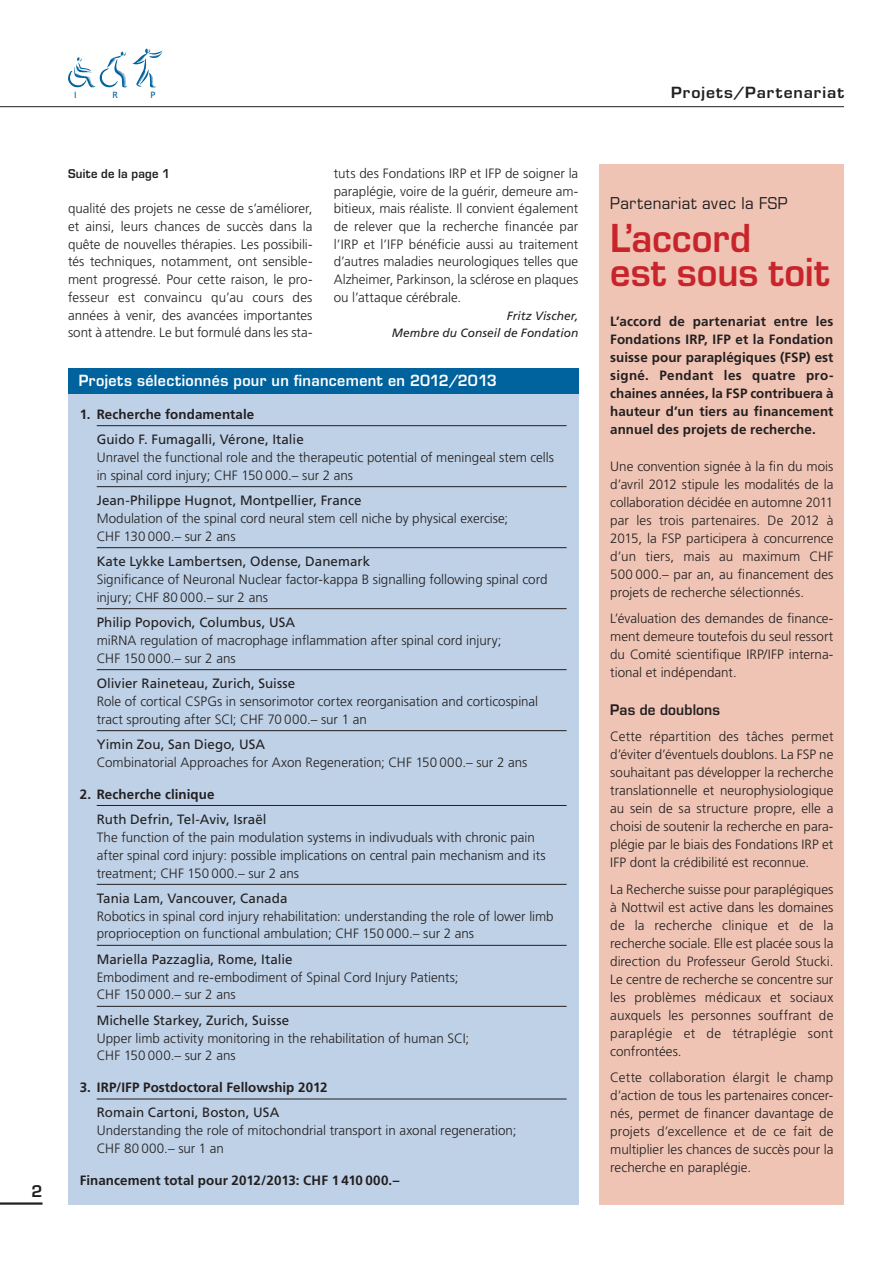
<style>
.page{position:relative;width:893px;height:1263px;background:#fff}
.page>*{position:absolute;margin:0;border:0;box-sizing:border-box;transform-origin:0 0}
.t1{font:600 37.5px/34.5px "Eurostile LT";letter-spacing:.005em;color:#c8242b;scale:.95 1}
.t2{font:15.9px "Eurostile LT";letter-spacing:.03em;color:#231f20;scale:.95 1}
.t3{font:600 15.75px "Eurostile LT";color:#231f20}
.t4{font:600 15px "Eurostile LT";letter-spacing:.025em;color:#fff;scale:.95 1}
.t5{font:600 15px "Eurostile LT";letter-spacing:.06em;color:#231f20;scale:1.05 1}
.t6{font:600 14.25px "Eurostile LT";letter-spacing:.01em;color:#231f20;scale:.95 1}
.t7{font:300 13.5px/18px "Frutiger LT";color:#231f20}
.t8{font:700 13.5px/18px "Frutiger LT";letter-spacing:.005em;color:#231f20;text-align:justify}
.t9{font:13.5px "Frutiger LT";letter-spacing:.005em;color:#231f20}
.t10{font:italic 12px/17.7px "Frutiger LT";letter-spacing:.01em;color:#231f20;text-align:right}
.t11{font:600 11.85px "Eurostile LT";letter-spacing:.02em;color:#231f20;scale:.95 1}
.t12{font:9px "Frutiger";color:#00639e}
</style>
<div class="page">
<hr style="left:0;top:106px;width:844px;height:1px;background:#231f20">
<svg style="left:68px;top:48px;width:95px;height:40px"></svg>
<hr style="left:0;top:1202px;width:43px;height:3px;background:#231f20">
<div style="left:68px;top:368px;width:510px;height:837px;background:#bed1e6"></div>
<hr style="left:97px;top:425px;width:470px;height:1px;background:#231f20">
<hr style="left:97px;top:486px;width:470px;height:1px;background:#231f20">
<hr style="left:97px;top:547px;width:470px;height:1px;background:#231f20">
<hr style="left:97px;top:608px;width:470px;height:1px;background:#231f20">
<hr style="left:97px;top:669px;width:470px;height:1px;background:#231f20">
<hr style="left:97px;top:730px;width:470px;height:1px;background:#231f20">
<hr style="left:97px;top:805px;width:470px;height:1px;background:#231f20">
<hr style="left:97px;top:884px;width:470px;height:1px;background:#231f20">
<hr style="left:97px;top:945px;width:470px;height:1px;background:#231f20">
<hr style="left:97px;top:1006px;width:470px;height:1px;background:#231f20">
<hr style="left:97px;top:1098px;width:470px;height:1px;background:#231f20">
<div style="left:68px;top:368px;width:510px;height:26px;background:#00639e"></div>
<div style="left:600px;top:164px;width:244px;height:1041px;background:#efc4b4"></div>
<p class="t12" style="left:74px;top:90px;width:4px">I</p>
<p class="t12" style="left:112px;top:90px;width:7px">R</p>
<p class="t12" style="left:150px;top:90px;width:7px">P</p>
<p class="t3" style="left:31px;top:1181px;width:13px">2</p>
<p class="t11" style="left:68px;top:166px;width:109px">Suite de la page 1</p>
<p class="t7" style="left:68px;top:200px;width:246px;text-align:justify">qualité des projets ne cesse de s’améliorer, et ainsi, leurs chances de succès dans la quête de nouvelles thérapies. Les possibili&shy;tés techniques, notamment, ont sensible&shy;ment progressé. Pour cette raison, le pro&shy;fesseur est convaincu qu’au cours des années à venir, des avancées importantes sont à attendre. Le but formulé dans les sta-</p>
<p class="t7" style="left:334px;top:165px;width:246px;text-align:justify">tuts des Fondations IRP et IFP de soigner la paraplégie, voire de la guérir, demeure am&shy;bitieux, mais réaliste. Il convient également de relever que la recherche financée par l’IRP et l’IFP bénéficie aussi au traitement d’autres maladies neurologiques telles que Alzheimer, Parkinson, la sclérose en plaques ou l’attaque cérébrale.</p>
<p class="t10" style="left:392px;top:307px;width:188px">Fritz Vischer,<br>Membre du Conseil de Fondation</p>
<p class="t4" style="left:79px;top:371px;width:442px">Projets sélectionnés pour un financement en 2012/2013</p>
<p class="t8" style="left:80px;top:405px;width:176px">1. Recherche fondamentale</p>
<p class="t9" style="left:97px;top:432px;width:209px">Guido F. Fumagalli, Vérone, Italie</p>
<p class="t7" style="left:97px;top:449px;width:459px">Unravel the functional role and the therapeutic potential of meningeal stem cells in spinal cord injury; CHF 150 000.– sur 2 ans</p>
<p class="t9" style="left:97px;top:493px;width:266px">Jean-Philippe Hugnot, Montpellier, France</p>
<p class="t7" style="left:97px;top:510px;width:413px">Modulation of the spinal cord neural stem cell niche by physical exercise;<br>CHF 130 000.– sur 2 ans</p>
<p class="t9" style="left:97px;top:553px;width:275px">Kate Lykke Lambertsen, Odense, Danemark</p>
<p class="t7" style="left:97px;top:571px;width:452px">Significance of Neuronal Nuclear factor-kappa B signalling following spinal cord injury; CHF 80 000.– sur 2 ans</p>
<p class="t9" style="left:97px;top:614px;width:200px">Philip Popovich, Columbus, USA</p>
<p class="t7" style="left:97px;top:632px;width:406px">miRNA regulation of macrophage inflammation after spinal cord injury;<br>CHF 150 000.– sur 2 ans</p>
<p class="t9" style="left:97px;top:675px;width:200px">Olivier Raineteau, Zurich, Suisse</p>
<p class="t7" style="left:97px;top:693px;width:443px">Role of cortical CSPGs in sensorimotor cortex reorganisation and corticospinal tract sprouting after SCI; CHF 70 000.– sur 1 an</p>
<p class="t9" style="left:97px;top:736px;width:170px">Yimin Zou, San Diego, USA</p>
<p class="t7" style="left:97px;top:753px;width:432px">Combinatorial Approaches for Axon Regeneration; CHF 150 000.– sur 2 ans</p>
<p class="t8" style="left:80px;top:785px;width:136px">2. Recherche clinique</p>
<p class="t9" style="left:97px;top:811px;width:171px">Ruth Defrin, Tel-Aviv, Israël</p>
<p class="t7" style="left:97px;top:828px;width:450px">The function of the pain modulation systems in indivuduals with chronic pain after spinal cord injury: possible implications on central pain mechanism and its treatment; CHF 150 000.– sur 2 ans</p>
<p class="t9" style="left:97px;top:890px;width:192px">Tania Lam, Vancouver, Canada</p>
<p class="t7" style="left:97px;top:907px;width:458px">Robotics in spinal cord injury rehabilitation: understanding the role of lower limb proprioception on functional ambulation; CHF 150 000.– sur 2 ans</p>
<p class="t9" style="left:97px;top:951px;width:197px">Mariella Pazzaglia, Rome, Italie</p>
<p class="t7" style="left:97px;top:968px;width:363px">Embodiment and re-embodiment of Spinal Cord Injury Patients;<br>CHF 150 000.– sur 2 ans</p>
<p class="t9" style="left:97px;top:1012px;width:194px">Michelle Starkey, Zurich, Suisse</p>
<p class="t7" style="left:97px;top:1029px;width:374px">Upper limb activity monitoring in the rehabilitation of human SCI;<br>CHF 150 000.– sur 2 ans</p>
<p class="t8" style="left:80px;top:1078px;width:249px">3. IRP/IFP Postdoctoral Fellowship 2012</p>
<p class="t9" style="left:97px;top:1105px;width:184px">Romain Cartoni, Boston, USA</p>
<p class="t7" style="left:97px;top:1122px;width:421px">Understanding the role of mitochondrial transport in axonal regeneration;<br>CHF 80 000.– sur 1 an</p>
<p class="t8" style="left:80px;top:1171px;width:321px">Financement total pour 2012/2013: CHF 1 410 000.–</p>
<p class="t5" style="left:671px;top:83px;width:166px">Projets/Partenariat</p>
<p class="t2" style="left:610px;top:194px;width:188px">Partenariat avec la FSP</p>
<h1 class="t1" style="left:610px;top:221px;width:232px">L’accord<br>est sous toit</h1>
<p class="t8" style="left:610px;top:312px;width:225px">L’accord de partenariat entre les Fondations IRP, IFP et la Fondation suisse pour paraplégiques (FSP) est signé. Pendant les quatre pro&shy;chaines années, la FSP contribuera à hauteur d’un tiers au financement annuel des projets de recherche.</p>
<p class="t7" style="left:610px;top:457px;width:225px;text-align:justify">Une convention signée à la fin du mois d’avril 2012 stipule les modalités de la collaboration décidée en automne 2011 par les trois partenaires. De 2012 à 2015, la FSP participera à concurrence d’un tiers, mais au maximum CHF 500 000.– par an, au financement des projets de recherche sélectionnés.</p>
<p class="t7" style="left:610px;top:610px;width:225px;text-align:justify">L’évaluation des demandes de finance&shy;ment demeure toutefois du seul ressort du Comité scientifique IRP/IFP interna&shy;tional et indépendant.</p>
<p class="t6" style="left:610px;top:700px;width:117px">Pas de doublons</p>
<p class="t7" style="left:610px;top:727px;width:225px;text-align:justify">Cette répartition des tâches permet d’éviter d’éventuels doublons. La FSP ne souhaitant pas développer la recherche translationnelle et neurophysiologique au sein de sa structure propre, elle a choisi de soutenir la recherche en para&shy;plégie par le biais des Fondations IRP et IFP dont la crédibilité est reconnue.</p>
<p class="t7" style="left:610px;top:880px;width:225px;text-align:justify">La Recherche suisse pour paraplégiques à Nottwil est active dans les domaines de la recherche clinique et de la recherche sociale. Elle est placée sous la direction du Professeur Gerold Stucki.<br>Le centre de recherche se concentre sur les problèmes médicaux et sociaux auxquels les personnes souffrant de paraplégie et de tétraplégie sont confrontées.</p>
<p class="t7" style="left:610px;top:1068px;width:225px;text-align:justify">Cette collaboration élargit le champ d’action de tous les partenaires concer&shy;nés, permet de financer davantage de projets d’excellence et de ce fait de multiplier les chances de succès pour la recherche en paraplégie.</p>
</div>
